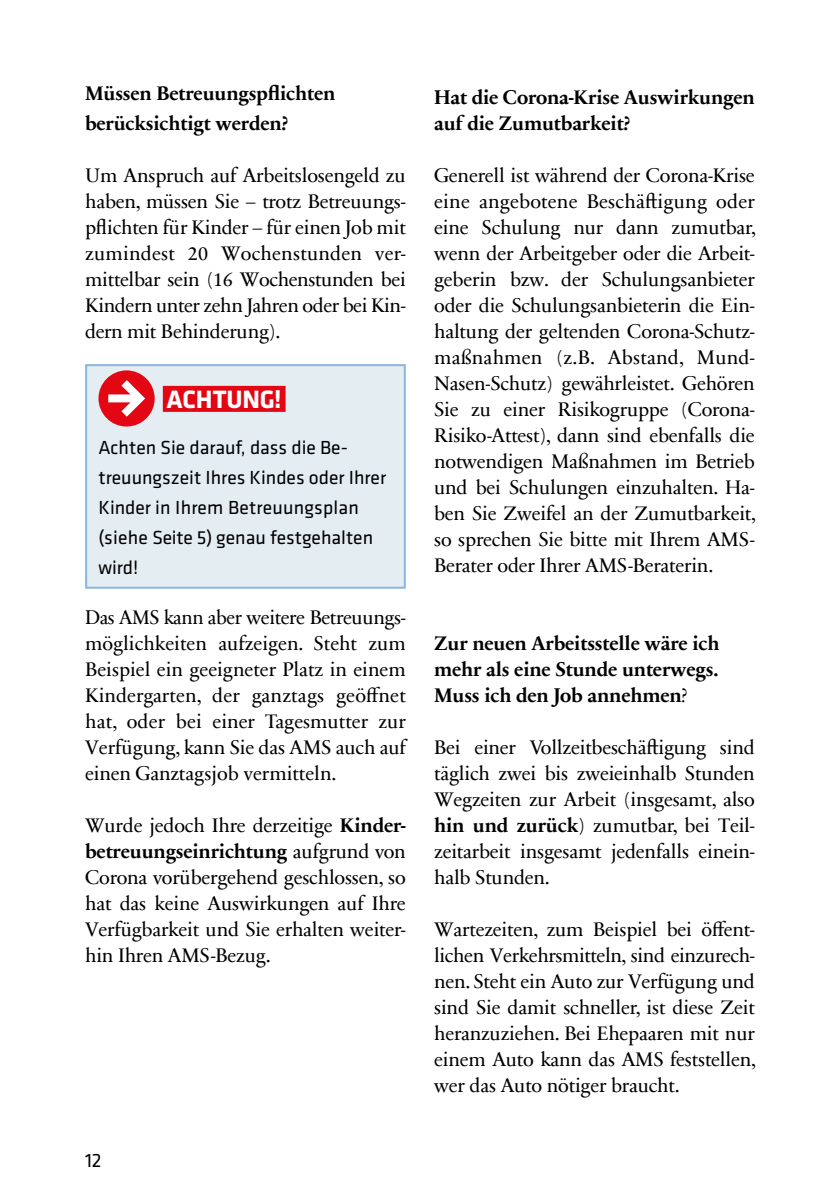
<style>
.page{position:relative;width:840px;height:1191px;background:#fff}
.page>*{position:absolute;margin:0;border:0;box-sizing:border-box;transform-origin:0 0}
.t1{font:700 26px "Klavika Basic";letter-spacing:-.01em;color:#fff}
.t2{font:20px/26px "Sabon Next Com";letter-spacing:-.01em;color:#000;text-align:justify}
.t3{font:700 20px/26px "Sabon Next Com";letter-spacing:-.01em;color:#000}
.t4{font:20px "Klavika Basic";color:#000}
.t5{font:19.6px/30px "Klavika Basic";color:#000}
.s1{font-weight:700}
.s2{font-weight:400}
</style>
<div class="page">
<div style="left:86px;top:365px;width:318px;height:223px;background:#e4edf2"></div>
<div style="left:163px;top:386px;width:122px;height:26px;background:#e30613"></div>
<div style="left:85px;top:364px;width:320px;height:225px;border:2px solid #8ab5e1"></div>
<div style="left:98px;top:370px;width:57px;height:56px;background:#e30613;border-radius:50%"></div>
<svg style="left:108px;top:380px;width:37px;height:37px"></svg>
<p class="t3" style="left:85px;top:77px;width:252px;line-height:30px">Müssen Betreuungspflichten berücksichtigt werden?</p>
<p class="t2" style="left:85px;top:161px;width:322px">Um Anspruch auf Arbeitslosengeld zu haben, müssen Sie – trotz Betreuungs&shy;pflichten für Kinder – für einen Job mit zumindest 20 Wochenstunden ver&shy;mittelbar sein (16 Wochenstunden bei Kindern unter zehn Jahren oder bei Kin&shy;dern mit Behinderung).</p>
<h1 class="t1" style="left:166px;top:381px;width:116px">ACHTUNG!</h1>
<p class="t5" style="left:98px;top:432px;width:289px">Achten Sie darauf, dass die Be&shy;treuungszeit Ihres Kindes oder Ihrer<br>Kinder in Ihrem Betreuungsplan (siehe Seite 5) genau festgehalten wird!</p>
<p class="t2" style="left:85px;top:603px;width:322px">Das AMS kann aber weitere Betreuungs&shy;möglichkeiten aufzeigen. Steht zum Beispiel ein geeigneter Platz in einem Kindergarten, der ganztags geöffnet hat, oder bei einer Tagesmutter zur Verfügung, kann Sie das AMS auch auf einen Ganztagsjob vermitteln.</p>
<p class="t2" style="left:85px;top:811px;width:322px">Wurde jedoch Ihre derzeitige <span class="s1">Kinder&shy;betreuungseinrichtung</span> aufgrund von Corona vorübergehend geschlossen, so hat das keine Auswirkungen auf Ihre Verfügbarkeit und Sie erhalten weiter&shy;hin Ihren AMS-Bezug.</p>
<p class="t4" style="left:85px;top:1147px;width:18px">12</p>
<p class="t3" style="left:434px;top:83px;width:322px">Hat die Corona-Krise Auswirkungen auf die Zumutbarkeit?</p>
<p class="t2" style="left:434px;top:161px;width:323px">Generell ist während der Corona-Krise eine angebotene Beschäftigung oder eine Schulung nur dann zumutbar, wenn der Arbeitgeber oder die Arbeit&shy;geberin bzw. der Schulungsanbieter oder die Schulungsanbieterin die Ein&shy;haltung der geltenden Corona-Schutz&shy;maßnahmen (z.B. Abstand, Mund-Nasen-Schutz) gewährleistet. Gehören Sie zu einer Risikogruppe (Corona-Risiko-Attest), dann sind ebenfalls die notwendigen Maßnahmen im Betrieb und bei Schulungen einzuhalten. Ha&shy;ben Sie Zweifel an der Zumutbarkeit, so sprechen Sie bitte mit Ihrem AMS-Berater oder Ihrer AMS-Beraterin.</p>
<p class="t3" style="left:434px;top:629px;width:287px;text-align:justify">Zur neuen Arbeitsstelle wäre ich mehr als eine Stunde unterwegs.<br>Muss ich den Job annehmen<span class="s2">?</span></p>
<p class="t2" style="left:434px;top:733px;width:322px">Bei einer Vollzeitbeschäftigung sind täglich zwei bis zweieinhalb Stunden Wegzeiten zur Arbeit (insgesamt, also <span class="s1">hin und zurück</span>) zumutbar, bei Teil&shy;zeitarbeit insgesamt jedenfalls einein&shy;halb Stunden.</p>
<p class="t2" style="left:434px;top:915px;width:323px">Wartezeiten, zum Beispiel bei öffent&shy;lichen Verkehrsmitteln, sind einzurech&shy;nen. Steht ein Auto zur Verfügung und sind Sie damit schneller, ist diese Zeit heranzuziehen. Bei Ehepaaren mit nur einem Auto kann das AMS feststellen, wer das Auto nötiger braucht.</p>
</div>
